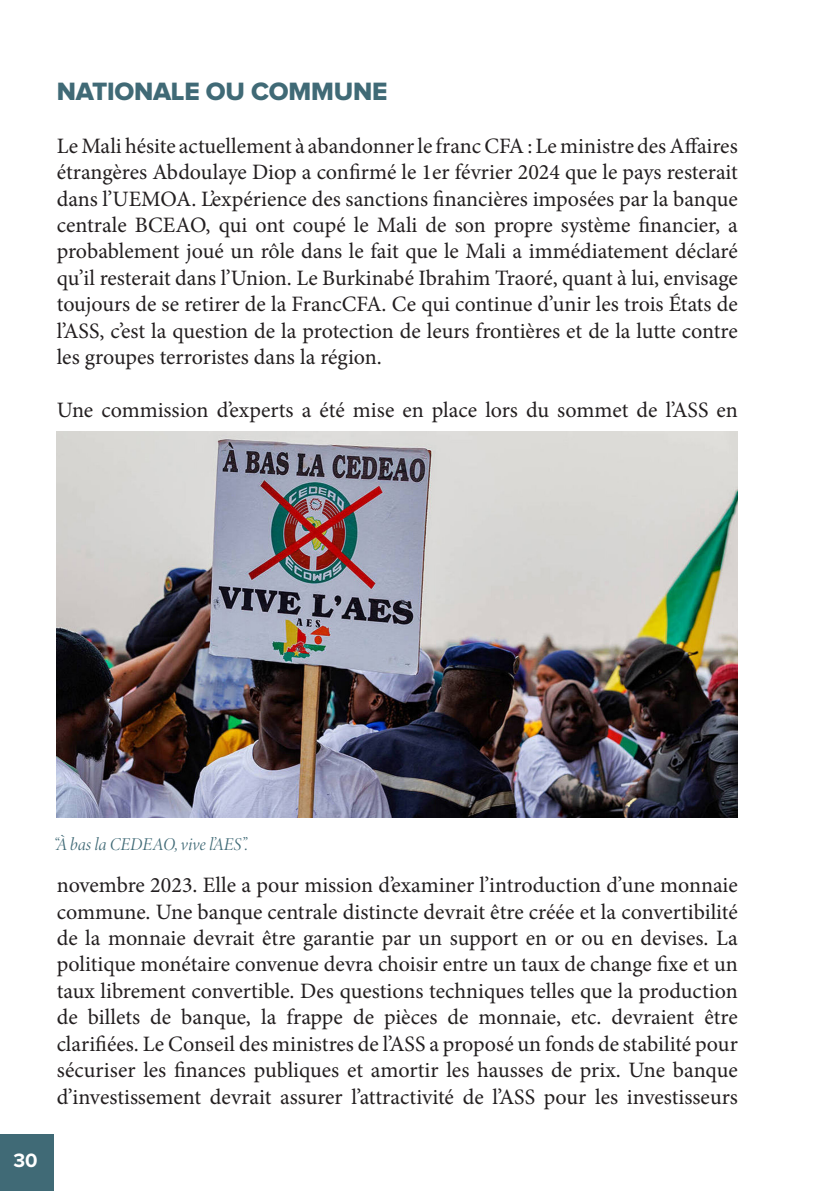
<style>
.page{position:relative;width:840px;height:1191px;background:#fff}
.page>*{position:absolute;margin:0;border:0;box-sizing:border-box;transform-origin:0 0}
.t1{font:26px "Proxima Nova A Extrabld";letter-spacing:-.01em;color:#406a76}
.t2{font:22px/26.4px "Minion Pro";color:#231f20;text-align:justify}
.t3{font:700 20px "Proxima Nova A";color:#fff}
.Body{font:italic 18px "Minion Variable Concept";letter-spacing:-.035em;color:#406a76}
</style>
<div class="page">
<div style="left:0;top:1134px;width:53px;height:57px;background:#406a76"></div>
<img style="left:57px;top:431px;width:680px;height:386px">
<p class="t1" style="left:57px;top:76px;width:332px">NATIONALE OU COMMUNE</p>
<p class="t2" style="left:57px;top:133px;width:682px">Le Mali hésite actuellement à abandonner le franc CFA : Le ministre des Affaires étrangères Abdoulaye Diop a confirmé le 1er février 2024 que le pays resterait dans l’UEMOA. L’expérience des sanctions financières imposées par la banque centrale BCEAO, qui ont coupé le Mali de son propre système financier, a probablement joué un rôle dans le fait que le Mali a immédiatement déclaré qu’il resterait dans l’Union. Le Burkinabé Ibrahim Traoré, quant à lui, envisage toujours de se retirer de la FrancCFA. Ce qui continue d’unir les trois États de l’ASS, c’est la question de la protection de leurs frontières et de la lutte contre les groupes terroristes dans la région.</p>
<p class="t2" style="left:57px;top:397px;width:682px">Une commission d’experts a été mise en place lors du sommet de l’ASS en</p>
<p class="t3" style="left:14px;top:1148px;width:26px">30</p>
<p class="Body" style="left:53px;top:831px;width:196px">“À bas la CEDEAO, vive l’AES”.</p>
<p class="t2" style="left:57px;top:872px;width:682px">novembre 2023. Elle a pour mission d’examiner l’introduction d’une monnaie commune. Une banque centrale distincte devrait être créée et la convertibilité de la monnaie devrait être garantie par un support en or ou en devises. La politique monétaire convenue devra choisir entre un taux de change fixe et un taux librement convertible. Des questions techniques telles que la production de billets de banque, la frappe de pièces de monnaie, etc. devraient être clarifiées. Le Conseil des ministres de l’ASS a proposé un fonds de stabilité pour sécuriser les finances publiques et amortir les hausses de prix. Une banque d’investissement devrait assurer l’attractivité de l’ASS pour les investisseurs</p>
</div>
